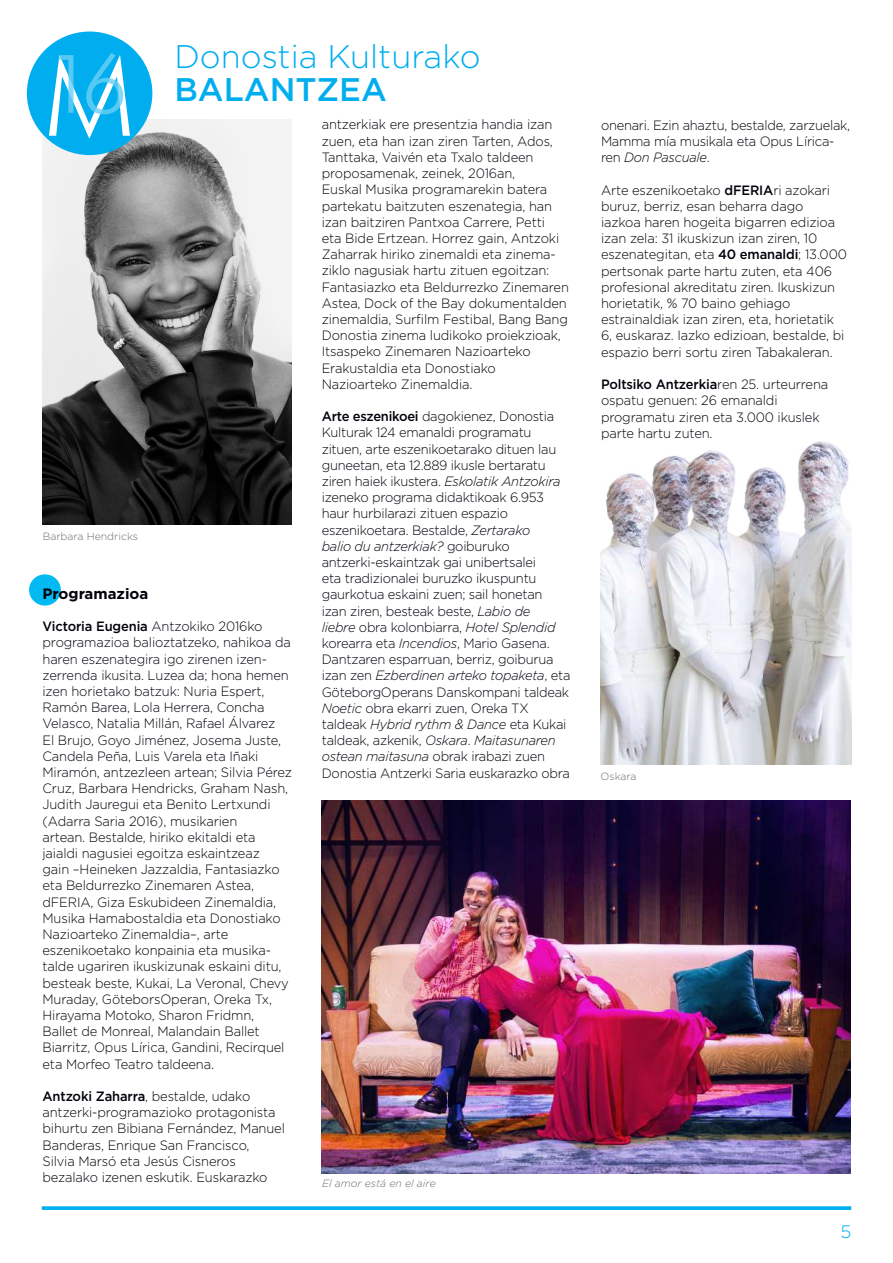
<style>
.page{position:relative;width:893px;height:1263px;background:#fff}
.page>*{position:absolute;margin:0;border:0;box-sizing:border-box;transform-origin:0 0}
.t1{font:300 32.7px "Gotham";color:#00aeef}
.t2{font:500 32.7px "Gotham";color:#00aeef}
.t3{font:300 18px "Gotham";color:#00aeef}
.t4{font:700 15px "Gotham";color:#00000a}
.t5{font:300 13.5px/16.2px "Gotham";letter-spacing:-.01em;color:#00000a;scale:.96 1}
.t6{font:300 10.5px "Gotham";color:#6c6d70}
.t7{font:italic 300 10.5px "Gotham";color:#6c6d70}
.s1{font-weight:500}
.s2{font-style:italic}
</style>
<div class="page">
<svg style="left:42px;top:1206px;width:809px;height:4px;background:#14b4f0"></svg>
<div style="left:29px;top:574px;width:32px;height:32px;background:#00baf1;border-radius:50%"></div>
<img style="left:43px;top:119px;width:249px;height:405px">
<div style="left:27px;top:32px;width:125px;height:123px;background:#00aeef;border-radius:50%"></div>
<svg style="left:49px;top:53px;width:81px;height:86px"></svg>
<img style="left:322px;top:800px;width:528px;height:374px">
<img style="left:601px;top:441px;width:251px;height:323px">
<h1 class="t1" style="left:174px;top:36px;width:308px">Donostia Kulturako</h1>
<h1 class="t2" style="left:174px;top:68px;width:214px">BALANTZEA</h1>
<p class="t6" style="left:43px;top:530px;width:97px">Barbara Hendricks</p>
<p class="t4" style="left:43px;top:583px;width:107px">Programazioa</p>
<p class="t5" style="left:43px;top:618px;width:261px"><span class="s1">Victoria Eugenia</span> Antzokiko 2016ko programazioa balioztatzeko, nahikoa da haren eszenategira igo zirenen izen&shy;zerrenda ikusita. Luzea da; hona hemen izen horietako batzuk: Nuria Espert, Ramón Barea, Lola Herrera, Concha Velasco, Natalia Millán, Rafael Álvarez<br>El Brujo, Goyo Jiménez, Josema Juste, Candela Peña, Luis Varela eta Iñaki Miramón, antzezleen artean; Silvia Pérez Cruz, Barbara Hendricks, Graham Nash, Judith Jauregui eta Benito Lertxundi (Adarra Saria 2016), musikarien<br>artean. Bestalde, hiriko ekitaldi eta jaialdi nagusiei egoitza eskaintzeaz<br>gain –Heineken Jazzaldia, Fantasiazko eta Beldurrezko Zinemaren Astea, dFERIA, Giza Eskubideen Zinemaldia, Musika Hamabostaldia eta Donostiako Nazioarteko Zinemaldia–, arte eszenikoetako konpainia eta musika&shy;talde ugariren ikuskizunak eskaini ditu, besteak beste, Kukai, La Veronal, Chevy Muraday, GöteborsOperan, Oreka Tx, Hirayama Motoko, Sharon Fridmn, Ballet de Monreal, Malandain Ballet Biarritz, Opus Lírica, Gandini, Recirquel eta Morfeo Teatro taldeena.</p>
<p class="t5" style="left:43px;top:1088px;width:254px"><span class="s1">Antzoki Zaharra</span>, bestalde, udako antzerki-programazioko protagonista bihurtu zen Bibiana Fernández, Manuel Banderas, Enrique San Francisco, Silvia Marsó eta Jesús Cisneros bezalako izenen eskutik. Euskarazko</p>
<p class="t5" style="left:322px;top:116px;width:259px">antzerkiak ere presentzia handia izan zuen, eta han izan ziren Tarten, Ados, Tanttaka, Vaivén eta Txalo taldeen proposamenak, zeinek, 2016an,<br>Euskal Musika programarekin batera partekatu baitzuten eszenategia, han izan baitziren Pantxoa Carrere, Petti<br>eta Bide Ertzean. Horrez gain, Antzoki Zaharrak hiriko zinemaldi eta zinema&shy;ziklo nagusiak hartu zituen egoitzan:<br>Fantasiazko eta Beldurrezko Zinemaren Astea, Dock of the Bay dokumentalden zinemaldia, Surfilm Festibal, Bang Bang Donostia zinema ludikoko proiekzioak, Itsaspeko Zinemaren Nazioarteko Erakustaldia eta Donostiako Nazioarteko Zinemaldia.</p>
<p class="t5" style="left:322px;top:408px;width:261px"><span class="s1">Arte eszenikoei</span> dagokienez, Donostia Kulturak 124 emanaldi programatu zituen, arte eszenikoetarako dituen lau guneetan, eta 12.889 ikusle bertaratu ziren haiek ikustera. <span class="s2">Eskolatik Antzokira </span>izeneko programa didaktikoak 6.953 haur hurbilarazi zituen espazio eszenikoetara. Bestalde, <span class="s2">Zertarako<br>balio du antzerkiak?</span> goiburuko antzerki-eskaintzak gai unibertsalei<br>eta tradizionalei buruzko ikuspuntu gaurkotua eskaini zuen; sail honetan izan ziren, besteak beste, <span class="s2">Labio de<br>liebre</span> obra kolonbiarra, <span class="s2">Hotel Splendid </span>korearra eta <span class="s2">Incendios</span>, Mario Gasena.<br>Dantzaren esparruan, berriz, goiburua izan zen <span class="s2">Ezberdinen arteko topaketa</span>, eta GöteborgOperans Danskompani taldeak <span class="s2">Noetic</span> obra ekarri zuen, Oreka TX taldeak <span class="s2">Hybrid rythm &amp; Dance</span> eta Kukai taldeak, azkenik, <span class="s2">Oskara</span>. <span class="s2">Maitasunaren ostean maitasuna</span> obrak irabazi zuen Donostia Antzerki Saria euskarazko obra</p>
<p class="t7" style="left:322px;top:1177px;width:115px">El amor está en el aire</p>
<p class="t5" style="left:601px;top:117px;width:261px">onenari. Ezin ahaztu, bestalde, zarzuelak,<br>Mamma mía musikala eta Opus Lírica&shy;ren <span class="s2">Don Pascuale</span>.</p>
<p class="t5" style="left:601px;top:181px;width:258px">Arte eszenikoetako <span class="s1">dFERIA</span>ri azokari buruz, berriz, esan beharra dago<br>iazkoa haren hogeita bigarren edizioa izan zela: 31 ikuskizun izan ziren, 10 eszenategitan, eta <span class="s1">40 emanaldi</span>; 13.000 pertsonak parte hartu zuten, eta 406 profesional akreditatu ziren. Ikuskizun horietatik, % 70 baino gehiago estrainaldiak izan ziren, eta, horietatik 6, euskaraz. Iazko edizioan, bestalde, bi espazio berri sortu ziren Tabakaleran.</p>
<p class="t5" style="left:601px;top:376px;width:238px"><span class="s1">Poltsiko Antzerkia</span>ren 25. urteurrena ospatu genuen: 26 emanaldi programatu ziren eta 3.000 ikuslek parte hartu zuten.</p>
<p class="t6" style="left:601px;top:770px;width:37px">Oskara</p>
<h2 class="t3" style="left:840px;top:1220px;width:12px">5</h2>
</div>
